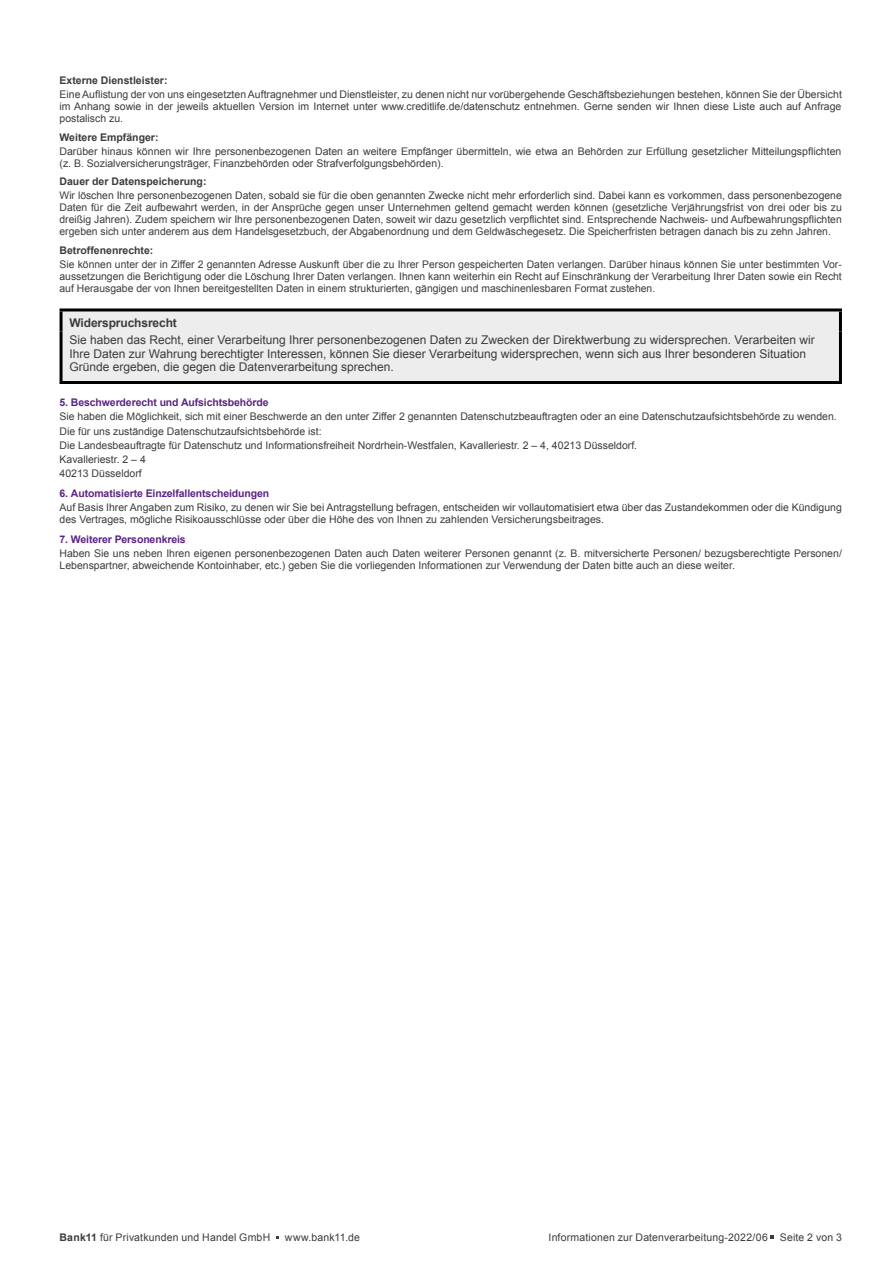
<style>
.page{position:relative;width:893px;height:1263px;background:#fff}
.page>*{position:absolute;margin:0;border:0;box-sizing:border-box;transform-origin:0 0}
.t1{font:12px/13.5px "Arial";color:#3c3c3b}
.t2{font:700 12px "Arial";letter-spacing:-.01em;color:#3c3c3b}
.t3{font:10.5px/12px "Arial";color:#3c3c3b}
.t4{font:700 10.5px "Arial";letter-spacing:-.01em;color:#5c2483}
.t5{font:700 10.5px "Arial";color:#3c3c3b}
.s1{font-weight:700}
</style>
<div class="page">
<svg style="left:771px;top:1235px;width:3px;height:4px"></svg>
<div style="left:63px;top:311px;width:776px;height:70px;background:#ededed"></div>
<hr style="left:60px;top:308px;width:782px;height:3px;background:#000">
<hr style="left:60px;top:311px;width:3px;height:20px;background:#000">
<hr style="left:839px;top:311px;width:3px;height:20px;background:#000">
<hr style="left:60px;top:331px;width:3px;height:50px;background:#000">
<hr style="left:839px;top:331px;width:3px;height:50px;background:#000">
<hr style="left:60px;top:381px;width:782px;height:3px;background:#000">
<p class="t5" style="left:60px;top:74px;width:109px">Externe Dienstleister:</p>
<p class="t3" style="left:60px;top:89px;width:784px;text-align:justify">Eine Auflistung der von uns eingesetzten Auftragnehmer und Dienstleister, zu denen nicht nur vorübergehende Geschäftsbeziehungen bestehen, können Sie der Übersicht im Anhang sowie in der jeweils aktuellen Version im Internet unter www.creditlife.de/datenschutz entnehmen. Gerne senden wir Ihnen diese Liste auch auf Anfrage postalisch zu.</p>
<p class="t5" style="left:60px;top:130px;width:100px">Weitere Empfänger:</p>
<p class="t3" style="left:60px;top:145px;width:783px">Darüber hinaus können wir Ihre personenbezogenen Daten an weitere Empfänger übermitteln, wie etwa an Behörden zur Erfüllung gesetzlicher Mitteilungspflichten (z. B. Sozialversicherungsträger, Finanzbehörden oder Strafverfolgungsbehörden).</p>
<p class="t5" style="left:60px;top:175px;width:149px">Dauer der Datenspeicherung:</p>
<p class="t3" style="left:60px;top:190px;width:784px;text-align:justify">Wir löschen Ihre personenbezogenen Daten, sobald sie für die oben genannten Zwecke nicht mehr erforderlich sind. Dabei kann es vorkommen, dass personenbezogene Daten für die Zeit aufbewahrt werden, in der Ansprüche gegen unser Unternehmen geltend gemacht werden können (gesetzliche Verjährungsfrist von drei oder bis zu dreißig Jahren). Zudem speichern wir Ihre personenbezogenen Daten, soweit wir dazu gesetzlich verpflichtet sind. Entsprechende Nachweis- und Aufbewahrungspflichten ergeben sich unter anderem aus dem Handelsgesetzbuch, der Abgabenordnung und dem Geldwäschegesetz. Die Speicherfristen betragen danach bis zu zehn Jahren.</p>
<p class="t5" style="left:60px;top:243px;width:95px">Betroffenenrechte:</p>
<p class="t3" style="left:60px;top:258px;width:784px;text-align:justify">Sie können unter der in Ziffer 2 genannten Adresse Auskunft über die zu Ihrer Person gespeicherten Daten verlangen. Darüber hinaus können Sie unter bestimmten Vor&shy;aussetzungen die Berichtigung oder die Löschung Ihrer Daten verlangen. Ihnen kann weiterhin ein Recht auf Einschränkung der Verarbeitung Ihrer Daten sowie ein Recht auf Herausgabe der von Ihnen bereitgestellten Daten in einem strukturierten, gängigen und maschinenlesbaren Format zustehen.</p>
<p class="t2" style="left:70px;top:315px;width:109px">Widerspruchsrecht</p>
<p class="t1" style="left:70px;top:334px;width:747px">Sie haben das Recht, einer Verarbeitung Ihrer personenbezogenen Daten zu Zwecken der Direktwerbung zu widersprechen. Verarbeiten wir<br>Ihre Daten zur Wahrung berechtigter Interessen, können Sie dieser Verarbeitung widersprechen, wenn sich aus Ihrer besonderen Situation<br>Gründe ergeben, die gegen die Datenverarbeitung sprechen.</p>
<p class="t4" style="left:60px;top:396px;width:211px">5. Beschwerderecht und Aufsichtsbehörde</p>
<p class="t3" style="left:60px;top:410px;width:779px;line-height:14.1px">Sie haben die Möglichkeit, sich mit einer Beschwerde an den unter Ziffer 2 genannten Datenschutzbeauftragten oder an eine Datenschutzaufsichtsbehörde zu wenden.<br>Die für uns zuständige Datenschutzaufsichtsbehörde ist:<br>Die Landesbeauftragte für Datenschutz und Informationsfreiheit Nordrhein-Westfalen, Kavalleriestr. 2 – 4, 40213 Düsseldorf.<br>Kavalleriestr. 2 – 4<br>40213 Düsseldorf</p>
<p class="t4" style="left:60px;top:486px;width:211px">6. Automatisierte Einzelfallentscheidungen</p>
<p class="t3" style="left:60px;top:502px;width:784px">Auf Basis Ihrer Angaben zum Risiko, zu denen wir Sie bei Antragstellung befragen, entscheiden wir vollautomatisiert etwa über das Zustandekommen oder die Kündigung des Vertrages, mögliche Risikoausschlüsse oder über die Höhe des von Ihnen zu zahlenden Versicherungsbeitrages.</p>
<p class="t4" style="left:60px;top:533px;width:128px">7. Weiterer Personenkreis</p>
<p class="t3" style="left:60px;top:548px;width:784px">Haben Sie uns neben Ihren eigenen personenbezogenen Daten auch Daten weiterer Personen genannt (z. B. mitversicherte Personen/ bezugsberechtigte Personen/<br>Lebenspartner, abweichende Kontoinhaber, etc.) geben Sie die vorliegenden Informationen zur Verwendung der Daten bitte auch an diese weiter.</p>
<p class="t3" style="left:60px;top:1231px;width:212px"><span class="s1">Bank11</span> für Privatkunden und Handel GmbH</p>
<p class="t3" style="left:285px;top:1231px;width:77px">www.bank11.de</p>
<p class="t3" style="left:549px;top:1231px;width:295px">Informationen zur Datenverarbeitung-2022/06 Seite 2 von 3</p>
</div>
